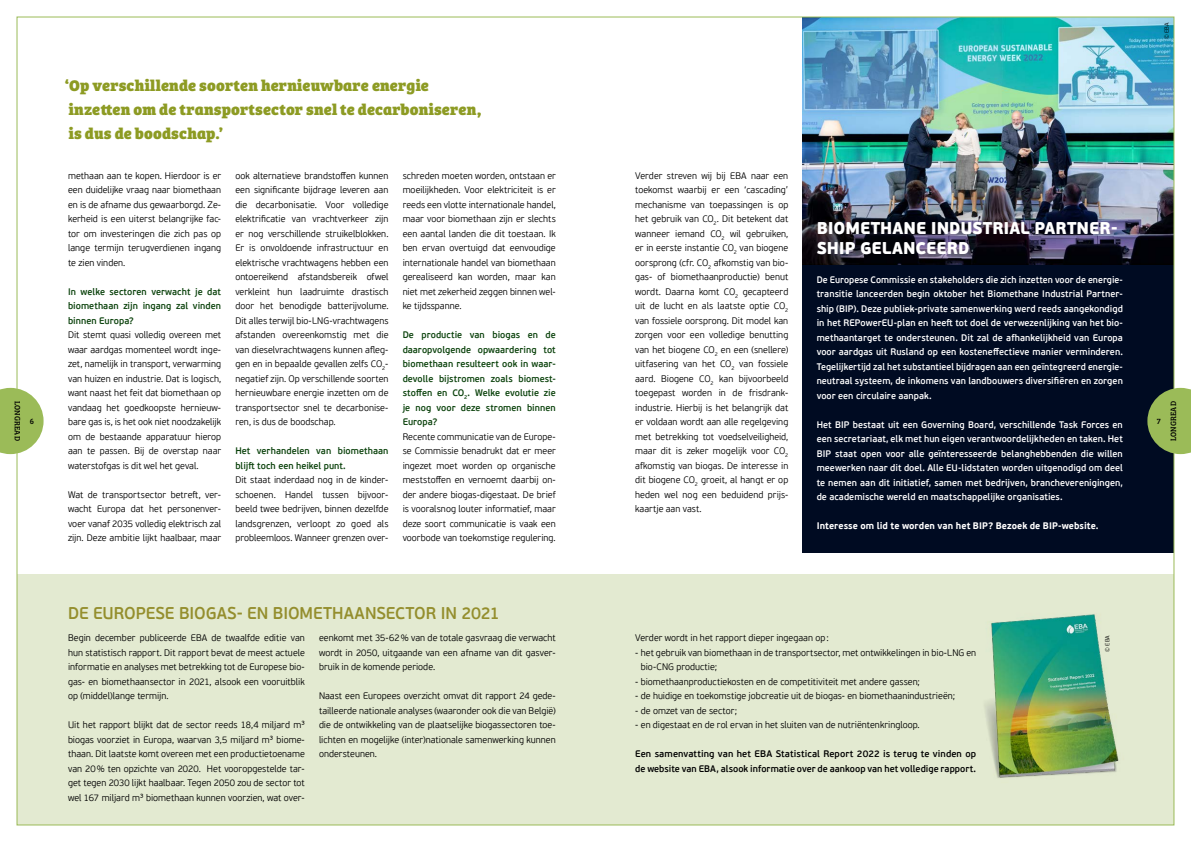
<style>
.page{position:relative;width:1191px;height:842px;background:#fff}
.page>*{position:absolute;margin:0;border:0;box-sizing:border-box;transform-origin:0 0}
.t1{font:900 17px/20px "PF Beau Sans Pro";color:#fff;scale:.95 1}
.t2{font:600 17px "PF Beau Sans Pro";letter-spacing:-.005em;color:#948e2d;scale:.95 1}
.t3{font:16px/24px "Bree Serif Eb";letter-spacing:.01em;color:#8d9b23}
.t4{font:300 9.5px/14.5px "PF Beau Sans Pro";color:#000;text-align:justify;scale:.95 1}
.t5{font:600 9.5px/14.5px "PF Beau Sans Pro";letter-spacing:.005em;color:#fff;text-align:justify;scale:.93 1}
.t6{font:600 9.5px/14.5px "PF Beau Sans Pro";letter-spacing:.005em;color:#fff;text-align:justify;scale:.95 1}
.t7{font:600 9.5px/14.5px "PF Beau Sans Pro";letter-spacing:.005em;color:#0b420c;text-align:justify;scale:.95 1}
.t8{font:600 9.5px/14.5px "PF Beau Sans Pro";letter-spacing:.005em;color:#000}
.t9{font:700 9.5px "PF Beau Sans Pro";letter-spacing:.005em;color:#fff;scale:.95 1}
.t10{font:8px "Bree Serif";letter-spacing:.005em;color:#000;scale:.95 1}
.t11{font:8px "Bree Serif";letter-spacing:.005em;color:#000}
.t12{font:300 6px "PF Beau Sans Pro";letter-spacing:.025em;color:#000;scale:.95 1}
</style>
<div class="page">
<div style="left:802px;top:229px;width:372px;height:324px;background:#000b22"></div>
<div style="left:17px;top:574px;width:1157px;height:251px;background:#e3ead1"></div>
<img style="left:802px;top:19px;width:370px;height:245px">
<svg style="left:1147px;top:388px;width:44px;height:66px"></svg>
<svg style="left:0;top:388px;width:44px;height:66px"></svg>
<img style="left:984px;top:614px;width:135px;height:164px">
<p class="t12" style="left:1163px;top:39px;width:19px;rotate:-90deg">© EBA</p>
<h2 class="t3" style="left:64px;top:72px;width:418px">‘Op verschillende soorten hernieuwbare energie inzetten om de transportsector snel te decarboniseren, is dus de boodschap.’</h2>
<p class="t10" style="left:24px;top:401px;width:43px;rotate:90deg">LONGREAD</p>
<p class="t4" style="left:235px;top:168px;width:163px">ook alternatieve brandstoffen kunnen een significante bijdrage leveren aan die decarbonisatie. Voor volledige elektrificatie van vrachtverkeer zijn er nog verschillende struikelblokken.<br>Er is onvoldoende infrastructuur en elektrische vrachtwagens hebben een ontoereikend afstandsbereik ofwel verkleint hun laadruimte drastisch door het benodigde batterijvolume.<br>Dit alles terwijl bio-LNG-vrachtwagens afstanden overeenkomstig met die van dieselvrachtwagens kunnen afleg&shy;gen en in bepaalde gevallen zelfs CO<sub>2</sub>- negatief zijn. Op verschillende soorten hernieuwbare energie inzetten om de transportsector snel te decarbonise&shy;ren, is dus de boodschap.</p>
<p class="t7" style="left:235px;top:444px;width:163px">Het verhandelen van biomethaan blijft toch een heikel punt.</p>
<p class="t4" style="left:235px;top:473px;width:163px">Dit staat inderdaad nog in de kinder&shy;schoenen. Handel tussen bijvoor&shy;beeld twee bedrijven, binnen dezelfde landsgrenzen, verloopt zo goed als probleemloos. Wanneer grenzen over-</p>
<p class="t4" style="left:635px;top:168px;width:163px">Verder streven wij bij EBA naar een toekomst waarbij er een ‘cascading’ mechanisme van toepassingen is op het gebruik van CO<sub>2</sub>. Dit betekent dat wanneer iemand CO<sub>2</sub> wil gebruiken, er in eerste instantie CO<sub>2</sub> van biogene oorsprong (cfr. CO<sub>2</sub> afkomstig van bio&shy;gas- of biomethaanproductie) benut wordt. Daarna komt CO<sub>2</sub> gecapteerd uit de lucht en als laatste optie CO<sub>2 </sub>van fossiele oorsprong. Dit model kan zorgen voor een volledige benutting van het biogene CO<sub>2</sub> en een (snellere) uitfasering van het CO<sub>2</sub> van fossiele aard. Biogene CO<sub>2</sub> kan bijvoorbeeld toegepast worden in de frisdrank&shy;industrie. Hierbij is het belangrijk dat er voldaan wordt aan alle regelgeving met betrekking tot voedselveiligheid, maar dit is zeker mogelijk voor CO<sub>2 </sub>afkomstig van biogas. De interesse in dit biogene CO<sub>2</sub> groeit, al hangt er op heden wel nog een beduidend prijs&shy;kaartje aan vast.</p>
<p class="t4" style="left:68px;top:168px;width:163px">methaan aan te kopen. Hierdoor is er een duidelijke vraag naar biomethaan en is de afname dus gewaarborgd. Ze&shy;kerheid is een uiterst belangrijke fac&shy;tor om investeringen die zich pas op lange termijn terugverdienen ingang te zien vinden.</p>
<p class="t7" style="left:68px;top:284px;width:163px">In welke sectoren verwacht je dat biomethaan zijn ingang zal vinden binnen Europa?</p>
<p class="t4" style="left:68px;top:328px;width:163px">Dit stemt quasi volledig overeen met waar aardgas momenteel wordt inge&shy;zet, namelijk in transport, verwarming van huizen en industrie. Dat is logisch, want naast het feit dat biomethaan op vandaag het goedkoopste hernieuw&shy;bare gas is, is het ook niet noodzakelijk om de bestaande apparatuur hierop aan te passen. Bij de overstap naar waterstofgas is dit wel het geval.</p>
<p class="t4" style="left:68px;top:487px;width:163px">Wat de transportsector betreft, ver&shy;wacht Europa dat het personenver&shy;voer vanaf 2035 volledig elektrisch zal zijn. Deze ambitie lijkt haalbaar, maar</p>
<p class="t4" style="left:403px;top:168px;width:163px">schreden moeten worden, ontstaan er moeilijkheden. Voor elektriciteit is er reeds een vlotte internationale handel, maar voor biomethaan zijn er slechts een aantal landen die dit toestaan. Ik ben ervan overtuigd dat eenvoudige internationale handel van biomethaan gerealiseerd kan worden, maar kan niet met zekerheid zeggen binnen wel&shy;ke tijdsspanne.</p>
<p class="t7" style="left:403px;top:328px;width:163px">De productie van biogas en de daaropvolgende opwaardering tot biomethaan resulteert ook in waar&shy;devolle bijstromen zoals biomest&shy;stoffen en CO<sub>2</sub>. Welke evolutie zie je nog voor deze stromen binnen Europa?</p>
<p class="t4" style="left:403px;top:429px;width:163px">Recente communicatie van de Europe&shy;se Commissie benadrukt dat er meer ingezet moet worden op organische meststoffen en vernoemt daarbij on&shy;der andere biogas-digestaat. De brief is vooralsnog louter informatief, maar deze soort communicatie is vaak een voorbode van toekomstige regulering.</p>
<h1 class="t1" style="left:816px;top:218px;width:318px">BIOMETHANE INDUSTRIAL PARTNER-<br>SHIP GELANCEERD</h1>
<p class="t5" style="left:816px;top:273px;width:331px">De Europese Commissie en stakeholders die zich inzetten voor de energie&shy;transitie lanceerden begin oktober het Biomethane Industrial Partner&shy;ship (BIP). Deze publiek-private samenwerking werd reeds aangekondigd in het REPowerEU-plan en heeft tot doel de verwezenlijking van het bio&shy;methaantarget te ondersteunen. Dit zal de afhankelijkheid van Europa voor aardgas uit Rusland op een kosteneffectieve manier verminderen.<br>Tegelijkertijd zal het substantieel bijdragen aan een geïntegreerd energie&shy;neutraal systeem, de inkomens van landbouwers diversifiëren en zorgen voor een circulaire aanpak.</p>
<p class="t6" style="left:816px;top:418px;width:324px">Het BIP bestaat uit een Governing Board, verschillende Task Forces en een secretariaat, elk met hun eigen verantwoordelijkheden en taken. Het BIP staat open voor alle geïnteresseerde belanghebbenden die willen meewerken naar dit doel. Alle EU-lidstaten worden uitgenodigd om deel te nemen aan dit initiatief, samen met bedrijven, brancheverenigingen, de academische wereld en maatschappelijke organisaties.</p>
<p class="t9" style="left:816px;top:520px;width:298px">Interesse om lid te worden van het BIP? Bezoek de BIP-website.</p>
<p class="t11" style="left:30px;top:415px;width:6px">6</p>
<p class="t11" style="left:1157px;top:415px;width:5px">7</p>
<p class="t10" style="left:1167px;top:441px;width:43px;rotate:-90deg">LONGREAD</p>
<h1 class="t2" style="left:68px;top:603px;width:456px">DE EUROPESE BIOGAS- EN BIOMETHAANSECTOR IN 2021</h1>
<p class="t4" style="left:68px;top:631px;width:251px">Begin december publiceerde EBA de twaalfde editie van hun statistisch rapport. Dit rapport bevat de meest actuele informatie en analyses met betrekking tot de Europese bio&shy;gas- en biomethaansector in 2021, alsook een vooruitblik op (middel)lange termijn.</p>
<p class="t4" style="left:68px;top:718px;width:251px">Uit het rapport blijkt dat de sector reeds 18,4 miljard m³ biogas voorziet in Europa, waarvan 3,5 miljard m³ biome&shy;thaan. Dit laatste komt overeen met een productietoename van 20% ten opzichte van 2020. Het vooropgestelde tar&shy;get tegen 2030 lijkt haalbaar. Tegen 2050 zou de sector tot wel 167 miljard m³ biomethaan kunnen voorzien, wat over-</p>
<p class="t4" style="left:319px;top:631px;width:251px">eenkomt met 35-62% van de totale gasvraag die verwacht wordt in 2050, uitgaande van een afname van dit gasver&shy;bruik in de komende periode.</p>
<p class="t4" style="left:319px;top:689px;width:251px">Naast een Europees overzicht omvat dit rapport 24 gede&shy;tailleerde nationale analyses (waaronder ook die van België) die de ontwikkeling van de plaatselijke biogassectoren toe&shy;lichten en mogelijke (inter)nationale samenwerking kunnen ondersteunen.</p>
<p class="t4" style="left:635px;top:631px;width:205px">Verder wordt in het rapport dieper ingegaan op:</p>
<p class="t4" style="left:641px;top:646px;width:354px;text-indent:-6px">- het gebruik van biomethaan in de transportsector, met ontwikkelingen in bio-LNG en bio-CNG productie;</p>
<p class="t4" style="left:635px;top:675px;width:301px">- biomethaanproductiekosten en de competitiviteit met andere gassen;</p>
<p class="t4" style="left:635px;top:689px;width:338px">- de huidige en toekomstige jobcreatie uit de biogas- en biomethaanindustrieën;</p>
<p class="t4" style="left:635px;top:704px;width:109px">- de omzet van de sector;</p>
<p class="t4" style="left:635px;top:718px;width:301px">- en digestaat en de rol ervan in het sluiten van de nutriëntenkringloop.</p>
<p class="t8" style="left:635px;top:747px;width:342px">Een samenvatting van het EBA Statistical Report 2022 is terug te vinden op de website van EBA, alsook informatie over de aankoop van het volledige rapport.</p>
<p class="t12" style="left:1104px;top:652px;width:19px;rotate:-90deg">© EBA</p>
</div>
